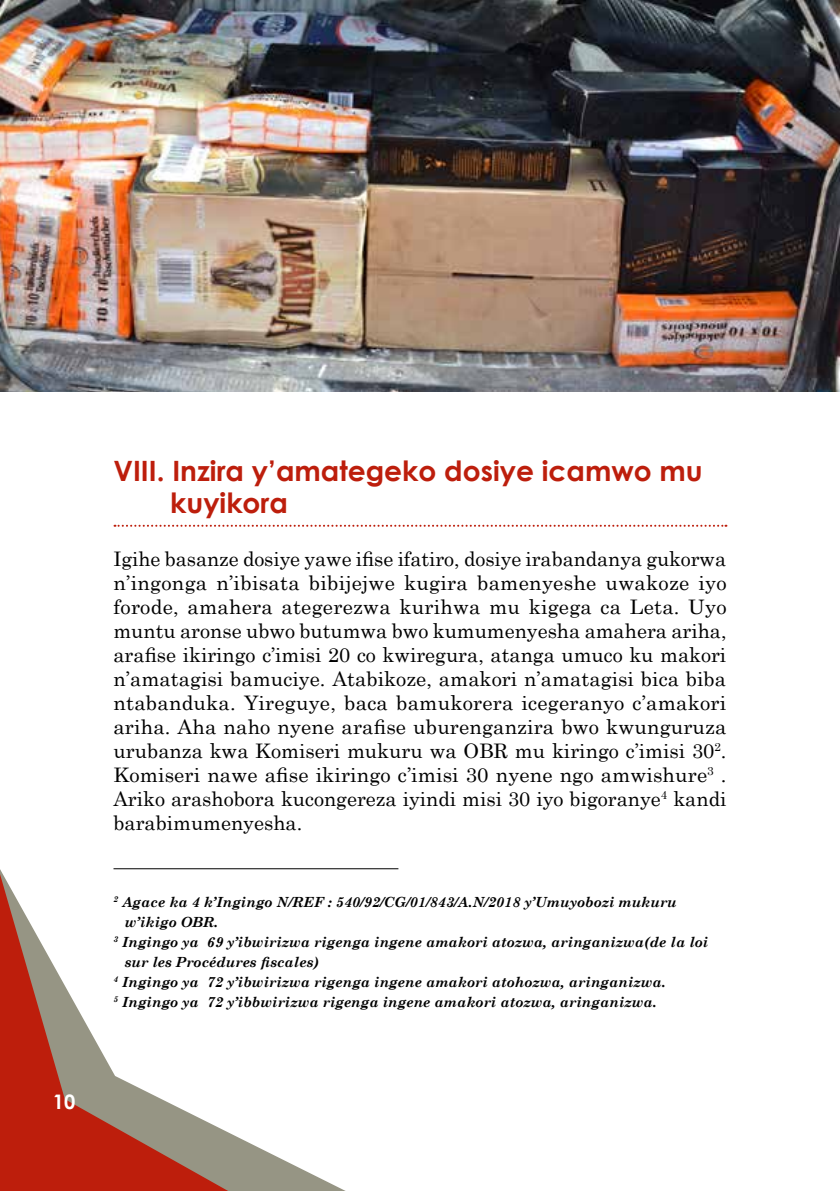
<style>
.page{position:relative;width:840px;height:1191px;background:#fff}
.page>*{position:absolute;margin:0;border:0;box-sizing:border-box;transform-origin:0 0}
.t1{font:700 28px/32px "Century Gothic";color:#bd1e0c}
.t2{font:20px/24px "Century Schoolbook";color:#000;text-align:justify}
.t3{font:700 20px "Century Gothic";color:#fff}
.t4{font:italic 700 14px "Century Schoolbook";color:#000}
</style>
<div class="page">
<svg style="left:0;top:868px;width:399px;height:323px"></svg>
<svg style="left:114px;top:525px;width:612px;height:2px"></svg>
<hr style="left:113px;top:868px;width:285px;height:1px;background:#000">
<img style="left:0;top:0;width:839px;height:391px">
<p class="t3" style="left:53px;top:1086px;width:24px">10</p>
<h1 class="t1" style="left:170px;top:454px;width:533px;text-indent:-57px">VIII. Inzira y’amategeko dosiye icamwo mu kuyikora</h1>
<p class="t2" style="left:113px;top:545px;width:614px">Igihe basanze dosiye yawe ifise ifatiro, dosiye irabandanya gukorwa n’ingonga n’ibisata bibijejwe kugira bamenyeshe uwakoze iyo forode, amahera ategerezwa kurihwa mu kigega ca Leta. Uyo muntu aronse ubwo butumwa bwo kumumenyesha amahera ariha, arafise ikiringo c’imisi 20 co kwiregura, atanga umuco ku makori n’amatagisi bamuciye. Atabikoze, amakori n’amatagisi bica biba ntabanduka. Yireguye, baca bamukorera icegeranyo c’amakori ariha. Aha naho nyene arafise uburenganzira bwo kwunguruza urubanza kwa Komiseri mukuru wa OBR mu kiringo c’imisi 30<sup>2</sup>.<br>Komiseri nawe afise ikiringo c’imisi 30 nyene ngo amwishure<sup>3</sup> .<br>Ariko arashobora kucongereza iyindi misi 30 iyo bigoranye<sup>4</sup> kandi barabimumenyesha.</p>
<p class="t4" style="left:113px;top:891px;width:564px"><sup>2</sup> Agace ka 4 k’Ingingo N/REF : 540/92/CG/01/843/A.N/2018 y’Umuyobozi mukuru</p>
<p class="t4" style="left:125px;top:911px;width:95px">w’ikigo OBR.</p>
<p class="t4" style="left:113px;top:931px;width:596px"><sup>3</sup> Ingingo ya 69 y’ibwirizwa rigenga ingene amakori atozwa, aringanizwa(de la loi</p>
<p class="t4" style="left:125px;top:951px;width:196px">sur les Procédures fiscales)</p>
<p class="t4" style="left:113px;top:971px;width:553px"><sup>4</sup> Ingingo ya 72 y’ibwirizwa rigenga ingene amakori atohozwa, aringanizwa.</p>
<p class="t4" style="left:113px;top:991px;width:544px"><sup>5</sup> Ingingo ya 72 y’ibbwirizwa rigenga ingene amakori atozwa, aringanizwa.</p>
</div>
